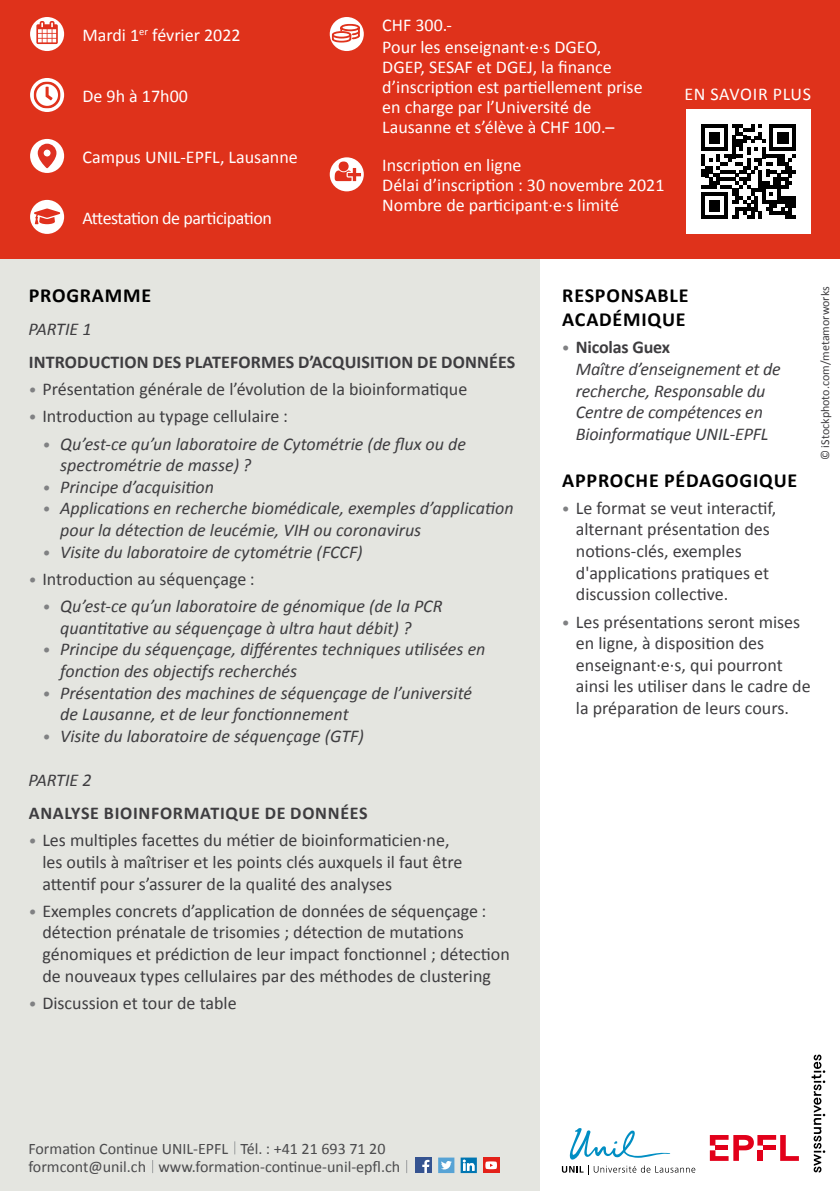
<style>
.page{position:relative;width:840px;height:1191px;background:#fff}
.page>*{position:absolute;margin:0;border:0;box-sizing:border-box;transform-origin:0 0}
.t1{font:700 20px/24px "Calibri";letter-spacing:.04em;color:#000}
.t2{font:18px/21.6px "Calibri";color:#3e3d40}
.t3{font:italic 18px/21.6px "Calibri";color:#3e3d40}
.t4{font:18px/20px "Calibri";color:#fff}
.t5{font:700 18px "Calibri";letter-spacing:.01em;color:#3e3d40}
.t6{font:700 18px "Calibri";letter-spacing:.04em;color:#3e3d40}
.t7{font:18px "Calibri";letter-spacing:-.025em;color:#fff}
.t8{font:18px "Calibri";letter-spacing:.04em;color:#fff}
.t9{font:16px/18.6px "Calibri";color:#4b4b4d}
.t10{font:12px "Calibri";color:#3e3d40}
.s1{font-style:italic;font-size:16px;color:#808183}
.s2{font-size:16px;color:#808183}
.s3{font-style:normal;font-size:16px;color:#808183}
.s4{font-weight:700;font-style:normal}
</style>
<div class="page">
<div style="left:0;top:239px;width:539px;height:952px;background:#e4e5e0"></div>
<div style="left:0;top:0;width:839px;height:258px;background:#df321b"></div>
<svg style="left:234px;top:1141px;width:1px;height:13px"></svg>
<svg style="left:152px;top:1160px;width:1px;height:13px"></svg>
<svg style="left:406px;top:1160px;width:1px;height:13px"></svg>
<div style="left:415px;top:1157px;width:16px;height:16px;background:#355390"></div>
<svg style="left:422px;top:1159px;width:7px;height:14px"></svg>
<div style="left:438px;top:1157px;width:16px;height:16px;background:#57a3d5"></div>
<svg style="left:441px;top:1161px;width:11px;height:8px"></svg>
<svg style="left:460px;top:1157px;width:16px;height:16px"></svg>
<svg style="left:462px;top:1159px;width:12px;height:11px"></svg>
<div style="left:483px;top:1157px;width:16px;height:16px;background:#e32119"></div>
<svg style="left:485px;top:1161px;width:11px;height:8px"></svg>
<svg style="left:561px;top:1128px;width:134px;height:47px"></svg>
<svg style="left:709px;top:1135px;width:89px;height:25px"></svg>
<div style="left:757px;top:1150px;width:5px;height:10px;background:#e2001a"></div>
<div style="left:762px;top:1145px;width:12px;height:5px;background:#e2001a"></div>
<svg style="left:811px;top:1054px;width:13px;height:118px"></svg>
<div style="left:30px;top:17px;width:34px;height:34px;background:#fff;border-radius:50%"></div>
<svg style="left:36px;top:21px;width:22px;height:23px"></svg>
<div style="left:30px;top:139px;width:34px;height:34px;background:#fff;border-radius:50%"></div>
<svg style="left:38px;top:144px;width:18px;height:24px"></svg>
<svg style="left:329px;top:157px;width:34px;height:34px"></svg>
<svg style="left:334px;top:161px;width:27px;height:20px"></svg>
<div style="left:686px;top:109px;width:124px;height:125px;background:#fff"></div>
<svg style="left:701px;top:124px;width:94px;height:95px"></svg>
<div style="left:329px;top:17px;width:34px;height:34px;background:#fff;border-radius:50%"></div>
<svg style="left:331px;top:24px;width:29px;height:19px"></svg>
<div style="left:30px;top:200px;width:34px;height:34px;background:#fff;border-radius:50%"></div>
<svg style="left:34px;top:208px;width:26px;height:16px"></svg>
<svg style="left:30px;top:78px;width:34px;height:34px"></svg>
<svg style="left:34px;top:81px;width:27px;height:27px"></svg>
<p class="t4" style="left:82px;top:24px;width:160px">Mardi 1<sup>er</sup> février 2022</p>
<p class="t4" style="left:82px;top:85px;width:107px">De 9h à 17h00</p>
<p class="t4" style="left:82px;top:146px;width:217px">Campus UNIL-EPFL, Lausanne</p>
<p class="t7" style="left:82px;top:205px;width:191px">Attestation de participation</p>
<p class="t4" style="left:382px;top:13px;width:220px;line-height:22.8px">CHF 300.-<br>Pour les enseignant·e·s DGEO,</p>
<p class="t4" style="left:382px;top:57px;width:262px">DGEP, SESAF et DGEJ, la finance d’inscription est partiellement prise en charge par l’Université de<br>Lausanne et s’élève à CHF 100.–</p>
<p class="t4" style="left:382px;top:155px;width:283px">Inscription en ligne<br>Délai d’inscription : 30 novembre 2021<br>Nombre de participant·e·s limité</p>
<p class="t8" style="left:684px;top:81px;width:128px">EN SAVOIR PLUS</p>
<p class="t1" style="left:29px;top:282px;width:124px">PROGRAMME</p>
<p class="t3" style="left:28px;top:317px;width:65px">PARTIE 1</p>
<p class="t5" style="left:29px;top:349px;width:488px">INTRODUCTION DES PLATEFORMES D’ACQUISITION DE DONNÉES</p>
<p class="t2" style="left:28px;top:378px;width:440px"><span class="s1">•</span> Présentation générale de l’évolution de la bioinformatique</p>
<p class="t2" style="left:28px;top:405px;width:261px"><span class="s1">•</span> Introduction au typage cellulaire :</p>
<p class="t3" style="left:60px;top:432px;width:407px;text-indent:-18px"><span class="s2">•</span> Qu’est-ce qu’un laboratoire de Cytométrie (de flux ou de spectrométrie de masse) ?</p>
<p class="t3" style="left:42px;top:475px;width:173px"><span class="s2">•</span> Principe d’acquisition</p>
<p class="t3" style="left:60px;top:497px;width:455px;text-indent:-18px"><span class="s2">•</span> Applications en recherche biomédicale, exemples d’application pour la détection de leucémie, VIH ou coronavirus</p>
<p class="t3" style="left:42px;top:540px;width:322px"><span class="s2">•</span> Visite du laboratoire de cytométrie (FCCF)</p>
<p class="t2" style="left:28px;top:567px;width:228px"><span class="s1">•</span> Introduction au séquençage :</p>
<p class="t3" style="left:60px;top:594px;width:383px;text-indent:-18px"><span class="s2">•</span> Qu’est-ce qu’un laboratoire de génomique (de la PCR quantitative au séquençage à ultra haut débit) ?</p>
<p class="t3" style="left:60px;top:638px;width:426px;text-indent:-18px"><span class="s2">•</span> Principe du séquençage, différentes techniques utilisées en fonction des objectifs recherchés</p>
<p class="t3" style="left:60px;top:681px;width:413px;text-indent:-18px"><span class="s2">•</span> Présentation des machines de séquençage de l’université de Lausanne, et de leur fonctionnement</p>
<p class="t3" style="left:42px;top:724px;width:323px"><span class="s2">•</span> Visite du laboratoire de séquençage (GTF)</p>
<p class="t3" style="left:28px;top:768px;width:65px">PARTIE 2</p>
<p class="t6" style="left:29px;top:800px;width:340px">ANALYSE BIOINFORMATIQUE DE DONNÉES</p>
<p class="t2" style="left:42px;top:829px;width:421px;text-indent:-14px"><span class="s1">•</span> Les multiples facettes du métier de bioinformaticien·ne, les outils à maîtriser et les points clés auxquels il faut être attentif pour s’assurer de la qualité des analyses</p>
<p class="t2" style="left:42px;top:899px;width:468px;text-indent:-14px"><span class="s1">•</span> Exemples concrets d’application de données de séquençage : détection prénatale de trisomies ; détection de mutations génomiques et prédiction de leur impact fonctionnel ; détection de nouveaux types cellulaires par des méthodes de clustering</p>
<p class="t2" style="left:28px;top:991px;width:210px"><span class="s1">•</span> Discussion et tour de table</p>
<p class="t1" style="left:562px;top:283px;width:128px">RESPONSABLE<br>ACADÉMIQUE</p>
<p class="t3" style="left:575px;top:336px;width:206px;text-indent:-14px"><span class="s3">•</span> <span class="s4">Nicolas Guex<br></span>Maître d’enseignement et de recherche, Responsable du<br>Centre de compétences en<br>Bioinformatique UNIL-EPFL</p>
<p class="t1" style="left:562px;top:467px;width:236px">APPROCHE PÉDAGOGIQUE</p>
<p class="t2" style="left:575px;top:496px;width:202px;text-indent:-14px"><span class="s2">•</span> Le format se veut interactif, alternant présentation des notions-clés, exemples d'applications pratiques et discussion collective.</p>
<p class="t2" style="left:575px;top:610px;width:236px;text-indent:-14px"><span class="s2">•</span> Les présentations seront mises en ligne, à disposition des enseignant·e·s, qui pourront ainsi les utiliser dans le cadre de la préparation de leurs cours.</p>
<p class="t10" style="left:816px;top:460px;width:175px;rotate:-90deg">© iStockphoto.com/metamorworks</p>
<p class="t9" style="left:28px;top:1138px;width:373px">Formation Continue UNIL-EPFL Tél. : +41 21 693 71 20 formcont@unil.ch www.formation-continue-unil-epfl.ch</p>
</div>
